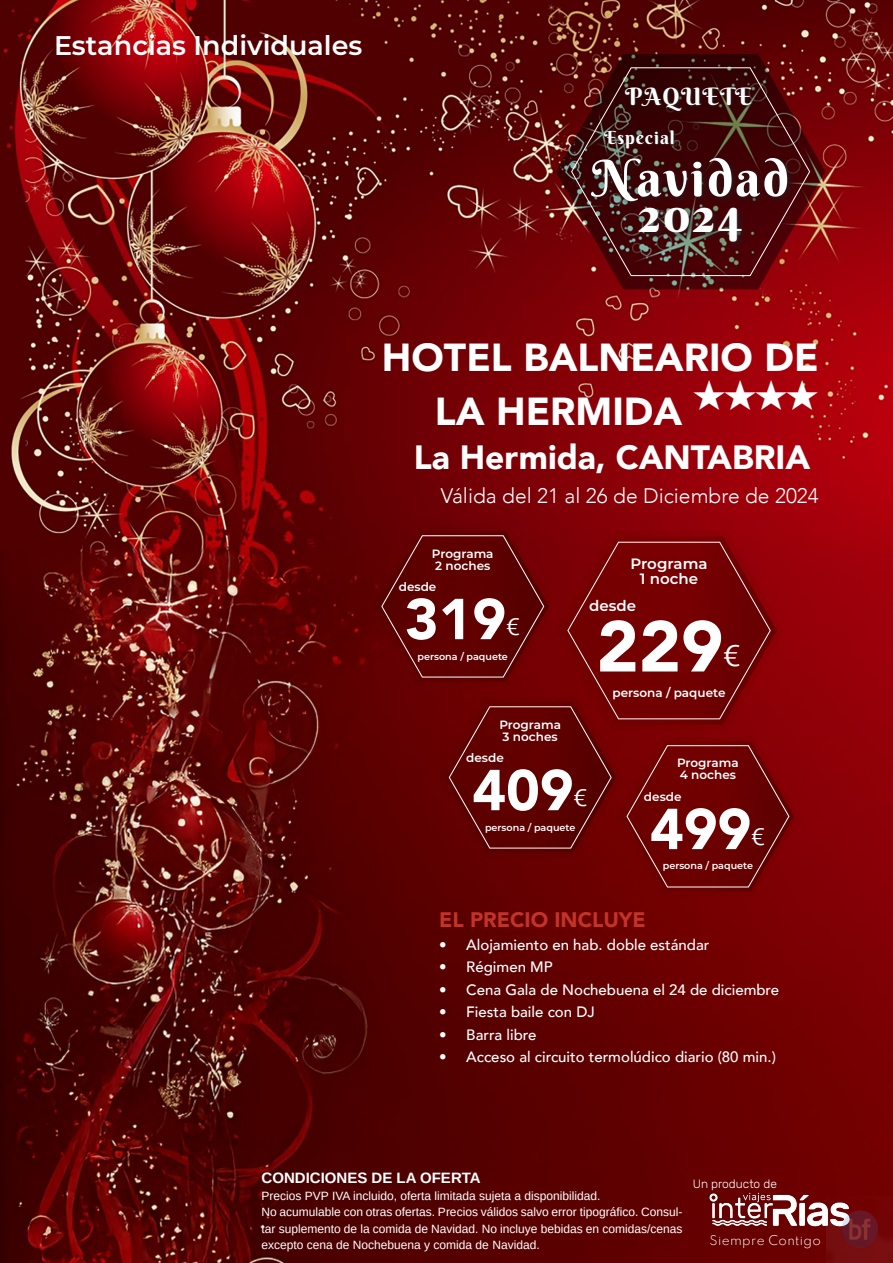
<style>
.page{position:relative;width:893px;height:1263px;background:#fff}
.page>*{position:absolute;margin:0;border:0;box-sizing:border-box;transform-origin:0 0}
.t1{font:900 71.25px "Avenir";color:#fff}
.t2{font:900 57px "Avenir";color:#fff}
.t3{font:50.4px "Berkshire Swash";letter-spacing:.05em;color:#fff}
.t4{font:48px "Berkshire Swash";color:#fff}
._01_Título_del_circuito{font:900 39px/54px "Avenir";color:#fff}
._01_Título_del_circuito-2{font:37.5px "Zapf Dingbats IT Cby BT";color:#fff}
._01_Título_del_circuito-3{font:900 33.6px "Avenir";color:#fff}
.t5{font:300 29.55px "Avenir";color:#fff;scale:1.25 1}
.t6{font:600 27px "Montserrat";color:#fff}
.t7{font:24px "Berkshire Swash";letter-spacing:.05em;color:#fff}
.t8{font:300 23.55px "Avenir";color:#fff;scale:1.25 1}
.t9{font:300 21px "Avenir";color:#fff}
.t10{font:900 21px "Avenir";color:#c23329}
.t11{font:18px "Berkshire Swash";letter-spacing:.05em;color:#fff}
.t12{font:500 15px "Avenir";color:#fff}
.t13{font:700 15px "Arimo";color:#fff}
.t14{font:600 15px "Montserrat";color:#fff}
.t15{font:12px/16.5px "Arimo";color:#fff;text-align:justify}
.t16{font:600 12px "Montserrat";color:#fff}
.siempre{font:300 12px "Spartan";letter-spacing:.03em;color:#fff}
.t17{font:300 12px "Rubik";color:#fff}
.t18{font:600 9.6px "Montserrat";color:#fff}
</style>
<div class="page">
<img style="left:0;top:0;width:893px;height:1263px">
<img style="left:556px;top:54px;width:269px;height:235px">
<img style="left:564px;top:61px;width:253px;height:221px">
<svg style="left:571px;top:67px;width:240px;height:209px"></svg>
<div style="left:587px;top:154px;width:209px;height:97px;background:#231f20;opacity:.75"></div>
<div style="left:624px;top:86px;width:131px;height:29px;background:#231f20;opacity:.75"></div>
<div style="left:602px;top:128px;width:76px;height:24px;background:#231f20;opacity:.75"></div>
<img style="left:708px;top:1188px;width:143px;height:43px">
<svg style="left:371px;top:526px;width:429px;height:370px"></svg>
<img style="left:826px;top:1196px;width:67px;height:67px">
<p class="t6" style="left:54px;top:26px;width:310px">Estancias Individuales</p>
<p class="t7" style="left:625px;top:82px;width:128px">PAQUETE</p>
<p class="t11" style="left:604px;top:126px;width:72px">Especial</p>
<p class="t3" style="left:592px;top:147px;width:198px">Navidad</p>
<p class="t4" style="left:639px;top:185px;width:105px">2024</p>
<p class="_01_Título_del_circuito" style="left:435px;top:329px;width:386px;text-indent:-53px">HOTEL BALNEARIO DE<br>LA HERMIDA</p>
<p class="_01_Título_del_circuito-2" style="left:693px;top:376px;width:127px">★★★★</p>
<p class="_01_Título_del_circuito-3" style="left:414px;top:429px;width:398px">La Hermida, CANTABRIA</p>
<p class="t9" style="left:441px;top:483px;width:379px">Válida del 21 al 26 de Diciembre de 2024</p>
<p class="t16" style="left:432px;top:545px;width:63px">Programa</p>
<p class="t16" style="left:435px;top:557px;width:57px">2 noches</p>
<p class="t16" style="left:399px;top:578px;width:39px">desde</p>
<p class="t2" style="left:405px;top:570px;width:103px">319</p>
<p class="t8" style="left:506px;top:613px;width:13px">€</p>
<p class="t18" style="left:418px;top:649px;width:92px">persona / paquete</p>
<p class="t14" style="left:630px;top:553px;width:79px">Programa</p>
<p class="t14" style="left:640px;top:568px;width:60px">1 noche</p>
<p class="t14" style="left:589px;top:595px;width:48px">desde</p>
<p class="t1" style="left:597px;top:586px;width:128px">229</p>
<p class="t5" style="left:723px;top:638px;width:15px">€</p>
<p class="t16" style="left:613px;top:684px;width:114px">persona / paquete</p>
<p class="t16" style="left:499px;top:716px;width:63px">Programa</p>
<p class="t16" style="left:503px;top:728px;width:57px">3 noches</p>
<p class="t16" style="left:466px;top:749px;width:39px">desde</p>
<p class="t2" style="left:472px;top:741px;width:103px">409</p>
<p class="t8" style="left:574px;top:784px;width:13px">€</p>
<p class="t18" style="left:485px;top:820px;width:92px">persona / paquete</p>
<p class="t16" style="left:677px;top:755px;width:63px">Programa</p>
<p class="t16" style="left:680px;top:767px;width:58px">4 noches</p>
<p class="t16" style="left:644px;top:788px;width:39px">desde</p>
<p class="t2" style="left:650px;top:780px;width:103px">499</p>
<p class="t8" style="left:751px;top:822px;width:13px">€</p>
<p class="t18" style="left:663px;top:859px;width:92px">persona / paquete</p>
<p class="t10" style="left:439px;top:902px;width:208px">EL PRECIO INCLUYE</p>
<p class="t12" style="left:439px;top:932px;width:272px">• Alojamiento en hab. doble estándar</p>
<p class="t12" style="left:439px;top:954px;width:115px">• Régimen MP</p>
<p class="t12" style="left:439px;top:977px;width:341px">• Cena Gala de Nochebuena el 24 de diciembre</p>
<p class="t12" style="left:439px;top:999px;width:157px">• Fiesta baile con DJ</p>
<p class="t12" style="left:439px;top:1022px;width:99px">• Barra libre</p>
<p class="t12" style="left:439px;top:1044px;width:338px">• Acceso al circuito termolúdico diario (80 min.)</p>
<p class="t13" style="left:261px;top:1168px;width:221px">CONDICIONES DE LA OFERTA</p>
<p class="t15" style="left:261px;top:1187px;width:341px">Precios PVP IVA incluido, oferta limitada sujeta a disponibilidad.</p>
<p class="t15" style="left:261px;top:1204px;width:422px">No acumulable con otras ofertas. Precios válidos salvo error tipográfico. Consul&shy;tar suplemento de la comida de Navidad. No incluye bebidas en comidas/cenas excepto cena de Nochebuena y comida de Navidad.</p>
<p class="t17" style="left:693px;top:1177px;width:86px">Un producto de</p>
<p class="siempre" style="left:710px;top:1231px;width:113px">Siempre Contigo</p>
</div>
